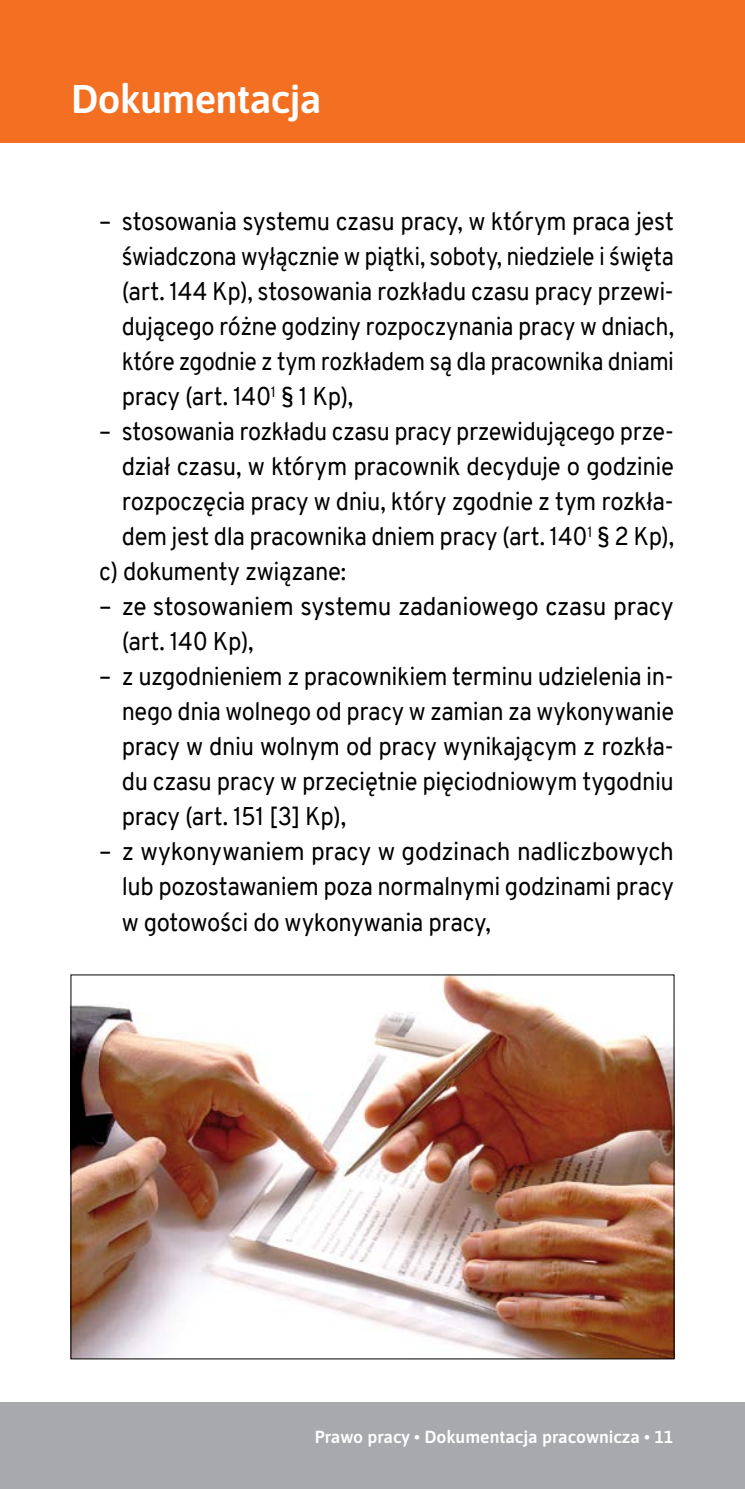
<style>
.page{position:relative;width:745px;height:1489px;background:#fff}
.page>*{position:absolute;margin:0;border:0;box-sizing:border-box;transform-origin:0 0}
.t1{font:600 40px "Asap";letter-spacing:-.02em;color:#fff}
.t2{font:25px/35px "Overpass";letter-spacing:-.015em;color:#000;text-align:justify;scale:.95 1}
.t3{font:25px/35px "Overpass";letter-spacing:-.015em;color:#000}
.t4{font:25px "Overpass";letter-spacing:-.015em;color:#000;scale:.94 1}
.t5{font:25px "Overpass";letter-spacing:-.015em;color:#000;scale:.96 1}
.t6{font:600 17.5px "Asap";color:#fff}
</style>
<div class="page">
<div style="left:0;top:0;width:744px;height:142px;background:#f36f21"></div>
<div style="left:0;top:1402px;width:744px;height:86px;background:#a7a9ac"></div>
<img style="left:73px;top:976px;width:599px;height:381px">
<h1 class="t1" style="left:71px;top:71px;width:252px">Dokumentacja</h1>
<p class="t2" style="left:122px;top:204px;width:582px;text-indent:-22px">– stosowania systemu czasu pracy, w którym praca jest świadczona wyłącznie w piątki, soboty, niedziele i święta (art. 144 Kp), stosowania rozkładu czasu pracy przewi&shy;dującego różne godziny rozpoczynania pracy w dniach, które zgodnie z tym rozkładem są dla pracownika dniami pracy (art. 140<sup>1</sup> § 1 Kp),</p>
<p class="t4" style="left:99px;top:413px;width:612px">– stosowania rozkładu czasu pracy przewidującego prze-</p>
<p class="t5" style="left:122px;top:448px;width:576px">dział czasu, w którym pracownik decyduje o godzinie</p>
<p class="t2" style="left:122px;top:484px;width:582px">rozpoczęcia pracy w dniu, który zgodnie z tym rozkła-</p>
<p class="t2" style="left:122px;top:519px;width:582px">dem jest dla pracownika dniem pracy (art. 140<sup>1</sup> § 2 Kp),</p>
<p class="t2" style="left:99px;top:554px;width:261px">c) dokumenty związane:</p>
<p class="t3" style="left:122px;top:589px;width:553px;text-indent:-22px">– ze stosowaniem systemu zadaniowego czasu pracy (art. 140 Kp),</p>
<p class="t2" style="left:122px;top:659px;width:582px;text-indent:-22px">– z uzgodnieniem z pracownikiem terminu udzielenia in&shy;nego dnia wolnego od pracy w zamian za wykonywanie pracy w dniu wolnym od pracy wynikającym z rozkła&shy;du czasu pracy w przeciętnie pięciodniowym tygodniu pracy (art. 151 [3] Kp),</p>
<p class="t3" style="left:122px;top:834px;width:553px;text-align:justify;text-indent:-22px">– z wykonywaniem pracy w godzinach nadliczbowych lub pozostawaniem poza normalnymi godzinami pracy w gotowości do wykonywania pracy,</p>
<p class="t6" style="left:314px;top:1424px;width:359px">Prawo pracy • Dokumentacja pracownicza • 11</p>
</div>
